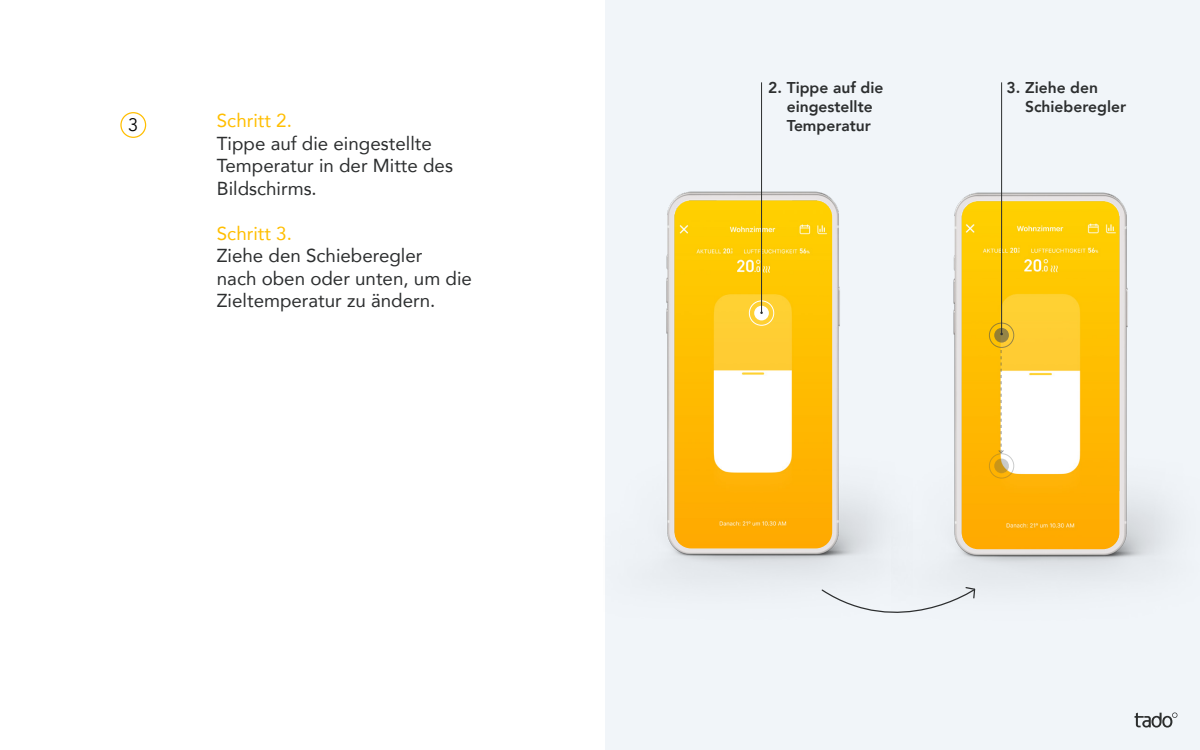
<style>
.page{position:relative;width:1200px;height:750px;background:#fff}
.page>*{position:absolute;margin:0;border:0;box-sizing:border-box;transform-origin:0 0}
.t1{font:18.75px/22.5px "Avenir";color:#2c2e2f}
.t2{font:18.75px "Avenir";color:#ffbe00}
.t3{font:18.06px "Avenir";color:#000}
.t4{font:800 15.62px/18.8px "Avenir";color:#2c2e2f}
</style>
<div class="page">
<div style="left:606px;top:0;width:594px;height:750px;background:#f1f5f9"></div>
<svg style="left:1135px;top:712px;width:42px;height:16px"></svg>
<div style="left:120px;top:112px;width:26px;height:26px;border:1px solid #ffbe00;border-radius:50%"></div>
<img style="left:605px;top:164px;width:286px;height:508px">
<img style="left:674px;top:200px;width:158px;height:348px">
<img style="left:891px;top:165px;width:279px;height:448px">
<img style="left:962px;top:201px;width:157px;height:348px">
<div style="left:754px;top:306px;width:15px;height:14px;background:#fff;border-radius:50%"></div>
<div style="left:749px;top:301px;width:25px;height:25px;border:1px solid #fff;border-radius:50%"></div>
<div style="left:989px;top:323px;width:25px;height:25px;border:1px solid #4f5353;border-radius:50%"></div>
<svg style="left:994px;top:328px;width:15px;height:15px"></svg>
<div style="left:989px;top:453px;width:25px;height:25px;border:1px solid #4f5353;border-radius:50%"></div>
<svg style="left:994px;top:459px;width:15px;height:14px"></svg>
<hr style="left:761px;top:82px;width:1px;height:231px;background:#2c2e2f">
<hr style="left:1001px;top:82px;width:1px;height:252px;background:#2c2e2f">
<svg style="left:998px;top:350px;width:6px;height:104px"></svg>
<p class="t3" style="left:128px;top:114px;width:12px">3</p>
<p class="t4" style="left:768px;top:79px;width:117px;text-align:center">2. Tippe auf die eingestellte</p>
<p class="t2" style="left:217px;top:106px;width:77px">Schritt 2.</p>
<p class="t4" style="left:787px;top:116px;width:86px">Temperatur</p>
<p class="t1" style="left:217px;top:131px;width:238px">Tippe auf die eingestellte<br>Temperatur in der Mitte des<br>Bildschirms.</p>
<p class="t2" style="left:217px;top:218px;width:77px">Schritt 3.</p>
<p class="t1" style="left:217px;top:244px;width:257px">Ziehe den Schieberegler<br>nach oben oder unten, um die<br>Zieltemperatur zu ändern.</p>
<p class="t4" style="left:1025px;top:79px;width:103px;text-indent:-18px">3. Ziehe den<br>Schieberegler</p>
</div>
